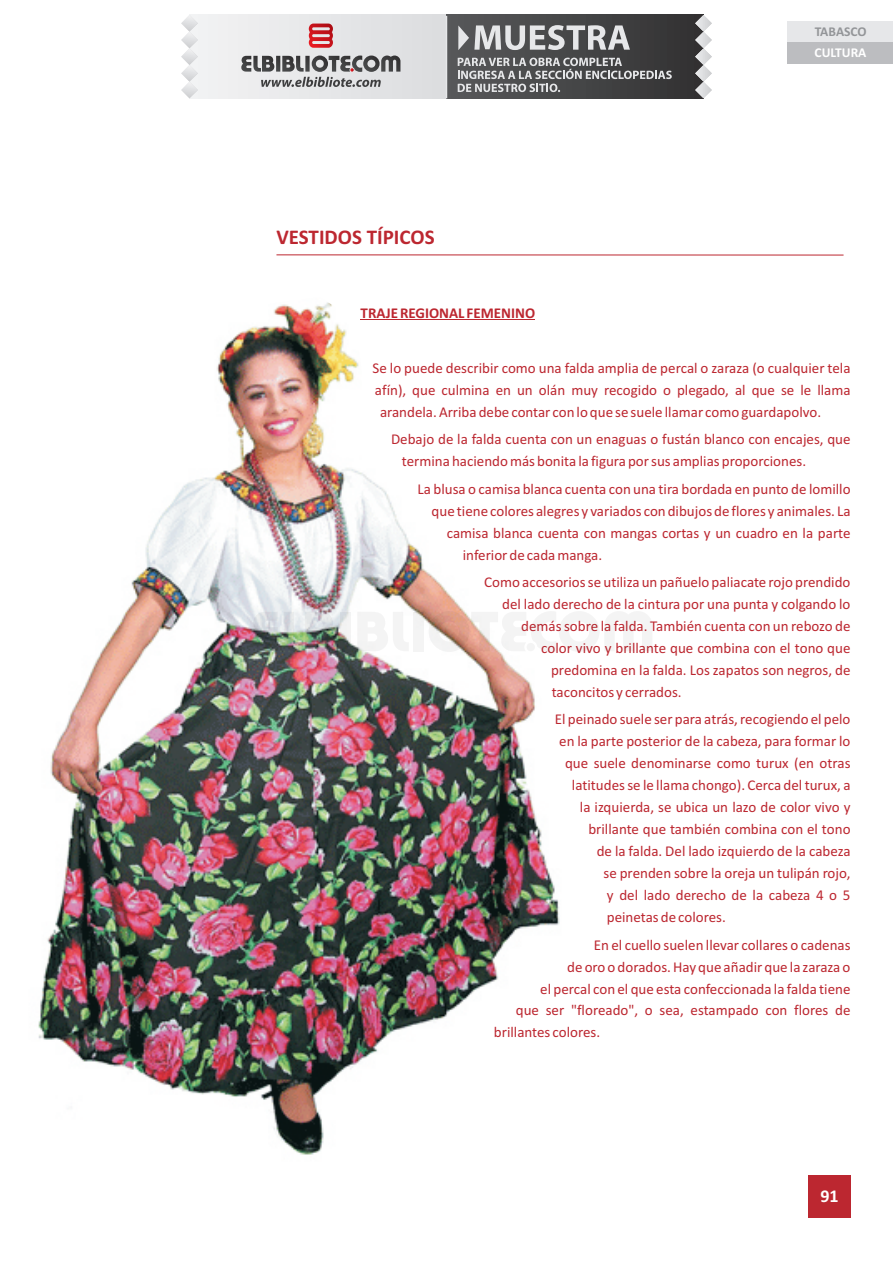
<style>
.page{position:relative;width:893px;height:1263px;background:#fff}
.page>*{position:absolute;margin:0;border:0;box-sizing:border-box;transform-origin:0 0}
.t1{font:700 21px "Calibri";color:#bc2730}
.t2{font:700 18px "Calibri";color:#fff}
.t3{font:15px/21.9px "Calibri";color:#bc2730}
.t4{font:700 15px "Calibri";color:#bc2730}
.t5{font:700 13.5px "Calibri";color:#939598}
.t6{font:700 13.5px "Calibri";color:#fff}
</style>
<div class="page">
<div style="left:808px;top:1175px;width:42px;height:43px;background:#bc2730"></div>
<hr style="left:276px;top:255px;width:567px;height:1px;background:#bc2730">
<div style="left:787px;top:21px;width:106px;height:21px;background:#e6e7e9"></div>
<div style="left:787px;top:42px;width:106px;height:22px;background:#bcbdc0"></div>
<img style="left:38px;top:302px;width:522px;height:853px">
<div style="left:189px;top:15px;width:514px;height:83px;background:#e6e7e9"></div>
<svg style="left:249px;top:612px;width:29px;height:39px"></svg>
<img style="left:284px;top:612px;width:56px;height:39px">
<svg style="left:340px;top:612px;width:11px;height:39px"></svg>
<svg style="left:357px;top:612px;width:52px;height:39px"></svg>
<div style="left:413px;top:612px;width:11px;height:39px;background:#f4f4f4"></div>
<svg style="left:429px;top:611px;width:223px;height:41px"></svg>
<div style="left:446px;top:15px;width:257px;height:83px;background:linear-gradient(to right,#5a5b5d,#323232)"></div>
<svg style="left:181px;top:15px;width:17px;height:83px"></svg>
<svg style="left:695px;top:15px;width:17px;height:83px"></svg>
<svg style="left:309px;top:24px;width:24px;height:24px"></svg>
<svg style="left:241px;top:56px;width:159px;height:31px"></svg>
<svg style="left:458px;top:58px;width:214px;height:34px"></svg>
<svg style="left:458px;top:25px;width:172px;height:25px"></svg>
<hr style="left:446px;top:16px;width:1px;height:82px;background:#e6e7e9">
<h1 class="t1" style="left:276px;top:228px;width:160px">VESTIDOS TÍPICOS</h1>
<p class="t4" style="left:361px;top:306px;width:176px">TRAJE REGIONAL FEMENINO</p>
<p class="t5" style="left:815px;top:26px;width:53px">TABASCO</p>
<p class="t6" style="left:814px;top:47px;width:53px">CULTURA</p>
<p class="t3" style="left:373px;top:358px;width:479px">Se lo puede describir como una falda amplia de percal o zaraza (o cualquier tela</p>
<p class="t3" style="left:375px;top:380px;width:477px">afín), que culmina en un olán muy recogido o plegado, al que se le llama</p>
<p class="t3" style="left:380px;top:402px;width:443px">arandela. Arriba debe contar con lo que se suele llamar como guardapolvo.</p>
<p class="t3" style="left:402px;top:429px;width:450px;text-indent:-11px">Debajo de la falda cuenta con un enaguas o fustán blanco con encajes, que termina haciendo más bonita la figura por sus amplias proporciones.</p>
<p class="t3" style="left:418px;top:479px;width:434px">La blusa o camisa blanca cuenta con una tira bordada en punto de lomillo</p>
<p class="t3" style="left:432px;top:501px;width:420px">que tiene colores alegres y variados con dibujos de flores y animales. La</p>
<p class="t3" style="left:447px;top:523px;width:405px">camisa blanca cuenta con mangas cortas y un cuadro en la parte</p>
<p class="t3" style="left:463px;top:545px;width:141px">inferior de cada manga.</p>
<p class="t3" style="left:484px;top:572px;width:368px">Como accesorios se utiliza un pañuelo paliacate rojo prendido</p>
<p class="t3" style="left:502px;top:594px;width:350px">del lado derecho de la cintura por una punta y colgando lo</p>
<p class="t3" style="left:521px;top:616px;width:331px">demás sobre la falda. También cuenta con un rebozo de</p>
<p class="t3" style="left:541px;top:638px;width:311px">color vivo y brillante que combina con el tono que</p>
<p class="t3" style="left:551px;top:660px;width:301px">predomina en la falda. Los zapatos son negros, de</p>
<p class="t3" style="left:552px;top:682px;width:131px">taconcitos y cerrados.</p>
<p class="t3" style="left:555px;top:710px;width:297px">El peinado suele ser para atrás, recogiendo el pelo</p>
<p class="t3" style="left:559px;top:731px;width:293px">en la parte posterior de la cabeza, para formar lo</p>
<p class="t3" style="left:565px;top:753px;width:287px">que suele denominarse como turux (en otras</p>
<p class="t3" style="left:572px;top:775px;width:280px">latitudes se le llama chongo). Cerca del turux, a</p>
<p class="t3" style="left:580px;top:797px;width:272px">la izquierda, se ubica un lazo de color vivo y</p>
<p class="t3" style="left:588px;top:819px;width:264px">brillante que también combina con el tono</p>
<p class="t3" style="left:597px;top:841px;width:255px">de la falda. Del lado izquierdo de la cabeza</p>
<p class="t3" style="left:604px;top:863px;width:248px">se prenden sobre la oreja un tulipán rojo,</p>
<p class="t3" style="left:607px;top:885px;width:245px">y del lado derecho de la cabeza 4 o 5</p>
<p class="t3" style="left:607px;top:907px;width:120px">peinetas de colores.</p>
<p class="t3" style="left:594px;top:935px;width:258px">En el cuello suelen llevar collares o cadenas</p>
<p class="t3" style="left:567px;top:957px;width:285px">de oro o dorados. Hay que añadir que la zaraza o</p>
<p class="t3" style="left:540px;top:979px;width:312px">el percal con el que esta confeccionada la falda tiene</p>
<p class="t3" style="left:516px;top:1001px;width:336px">que ser "floreado", o sea, estampado con flores de</p>
<p class="t3" style="left:494px;top:1023px;width:108px">brillantes colores.</p>
<p class="t2" style="left:820px;top:1189px;width:20px">91</p>
</div>
